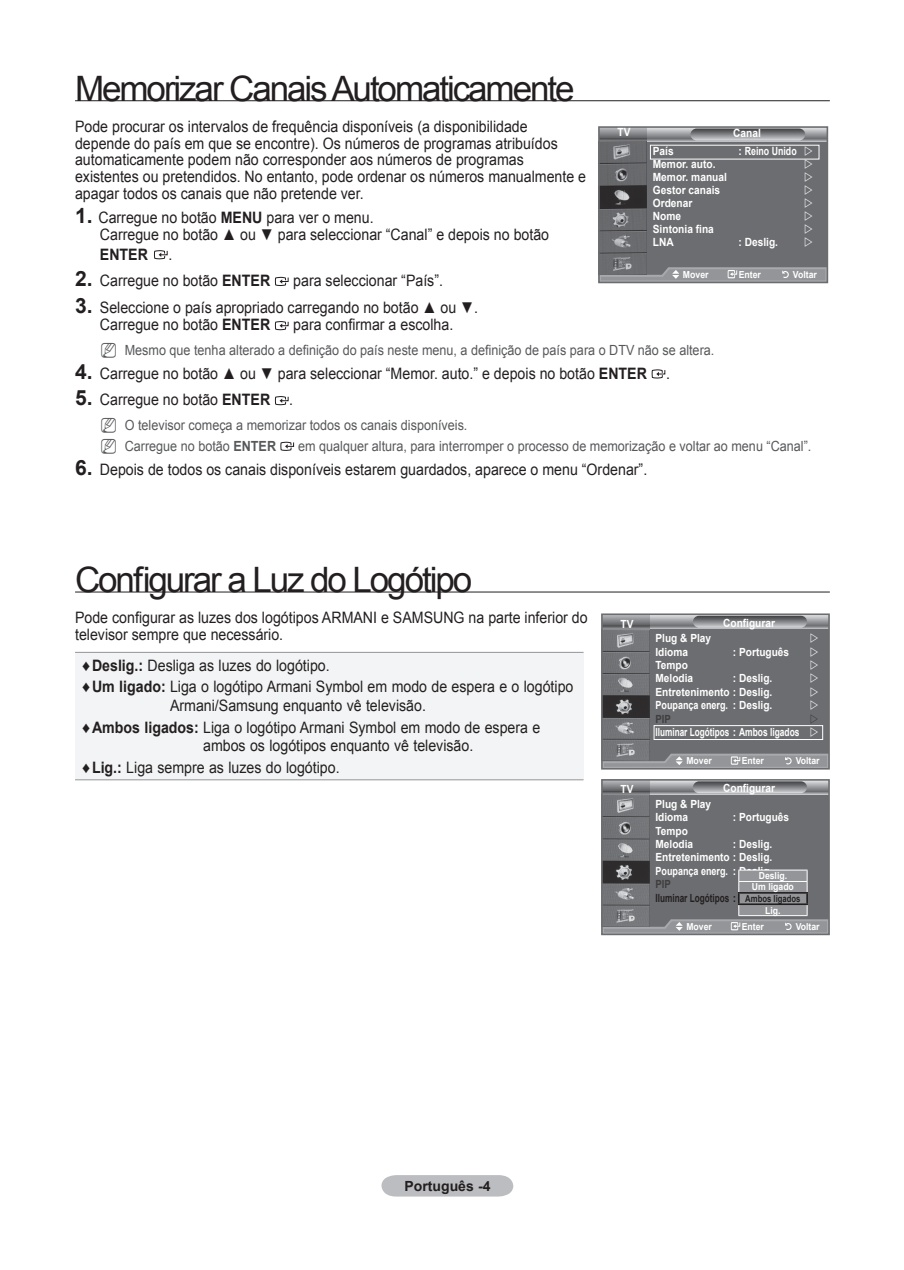
<style>
.page{position:relative;width:904px;height:1270px;background:#fff}
.page>*{position:absolute;margin:0;border:0;box-sizing:border-box;transform-origin:0 0}
.Level1-Heading{font:35px "Arial";letter-spacing:-.06em;color:#231f20}
.Level1-number{font:15.75px/17.5px "Arial";color:#231f20;scale:.9 1}
.Level1-Body{font:15.75px/16.6px "Arial";color:#231f20;scale:.9 1}
.Body-box{font:15.75px/18.9px "Arial";color:#231f20}
.Level1-number-2{font:700 15.75px "Arial";color:#231f20;scale:.9 1}
.Level2-Note{font:14px "Arial";color:#57585a;scale:.9 1}
.t1{font:700 14px "Arial";color:#231f20}
.t2{font:700 11.38px/13px "Arial";color:#fff;scale:.9 1}
.t3{font:700 11.2px "Arial";color:#fff;scale:.9 1}
.t4{font:700 11.2px "Arial";color:#fff;scale:.8 1}
.t5{font:700 11.2px "Arial";color:#fff;scale:.73 1}
.t6{font:700 11.2px "Arial";color:#231f20;scale:.73 1}
.t7{font:700 11.2px "Arial";color:#3e3e3f;scale:.85 1}
.t8{font:700 9.62px "Arial";color:#fff;scale:.9 1}
.t9{font:700 9.62px "Arial";color:#231f20;scale:.8 1}
.s1{font-weight:700;font-size:21px}
.s2{font-weight:700}
</style>
<div class="page">
<div style="left:381px;top:1175px;width:132px;height:21px;background:#bcbdc0"></div>
<hr style="left:75px;top:100px;width:754px;height:1px;background:#231f20">
<svg style="left:154px;top:250px;width:14px;height:9px"></svg>
<svg style="left:275px;top:277px;width:13px;height:9px"></svg>
<svg style="left:274px;top:321px;width:15px;height:10px"></svg>
<svg style="left:275px;top:321px;width:13px;height:9px"></svg>
<svg style="left:651px;top:369px;width:14px;height:9px"></svg>
<svg style="left:274px;top:396px;width:15px;height:10px"></svg>
<svg style="left:275px;top:396px;width:13px;height:9px"></svg>
<svg style="left:280px;top:442px;width:14px;height:9px"></svg>
<hr style="left:75px;top:592px;width:754px;height:1px;background:#231f20">
<div style="left:75px;top:652px;width:508px;height:128px;background:#f3f4f5"></div>
<hr style="left:75px;top:652px;width:508px;height:1px;background:#939598">
<hr style="left:75px;top:779px;width:508px;height:1px;background:#939598">
<div style="left:598px;top:127px;width:228px;height:149px;background:#6c6d70"></div>
<svg style="left:646px;top:129px;width:178px;height:13px"></svg>
<svg style="left:601px;top:129px;width:45px;height:12px"></svg>
<svg style="left:690px;top:129px;width:114px;height:11px"></svg>
<img style="left:601px;top:144px;width:45px;height:122px">
<div style="left:598px;top:126px;width:229px;height:157px;border:2px solid #6c6d70"></div>
<svg style="left:598px;top:266px;width:229px;height:16px"></svg>
<div style="left:649px;top:145px;width:170px;height:15px;border:1px solid #fff"></div>
<div style="left:601px;top:614px;width:227px;height:148px;background:#6c6d70"></div>
<svg style="left:649px;top:616px;width:177px;height:13px"></svg>
<svg style="left:603px;top:616px;width:46px;height:13px"></svg>
<svg style="left:692px;top:616px;width:114px;height:11px"></svg>
<img style="left:603px;top:629px;width:46px;height:123px">
<div style="left:600px;top:613px;width:229px;height:156px;border:2px solid #6c6d70"></div>
<svg style="left:601px;top:752px;width:227px;height:16px"></svg>
<div style="left:601px;top:780px;width:227px;height:147px;background:#6c6d70"></div>
<svg style="left:649px;top:782px;width:177px;height:12px"></svg>
<svg style="left:603px;top:782px;width:46px;height:12px"></svg>
<svg style="left:692px;top:781px;width:114px;height:12px"></svg>
<img style="left:603px;top:795px;width:46px;height:75px">
<div style="left:600px;top:779px;width:229px;height:156px;border:2px solid #6c6d70"></div>
<hr style="left:738px;top:869px;width:69px;height:1px;background:#fff">
<svg style="left:601px;top:870px;width:227px;height:64px"></svg>
<hr style="left:737px;top:903px;width:70px;height:2px;background:#231f20">
<div style="left:653px;top:725px;width:169px;height:15px;border:1px solid #fff"></div>
<svg style="left:804px;top:146px;width:7px;height:14px"></svg>
<svg style="left:810px;top:725px;width:7px;height:2px"></svg>
<p class="Level1-Heading" style="left:75px;top:65px;width:500px">Memorizar Canais Automaticamente</p>
<p class="Level1-Body" style="left:75px;top:118px;width:569px">Pode procurar os intervalos de frequência disponíveis (a disponibilidade depende do país em que se encontre). Os números de programas atribuídos automaticamente podem não corresponder aos números de programas existentes ou pretendidos. No entanto, pode ordenar os números manualmente e apagar todos os canais que não pretende ver.</p>
<p class="Level1-number" style="left:100px;top:209px;width:500px;text-indent:-25px"><span class="s1">1 .</span> Carregue no botão <span class="s2">MENU</span> para ver o menu.<br>Carregue no botão ▲ ou ▼ para seleccionar “Canal” e depois no botão</p>
<p class="Level1-number-2" style="left:100px;top:244px;width:55px">ENTER</p>
<p class="Level1-number" style="left:168px;top:245px;width:6px">.</p>
<p class="Level1-number" style="left:75px;top:272px;width:218px"><span class="s1">2.</span> Carregue no botão <span class="s2">ENTER</span></p>
<p class="Level1-number" style="left:293px;top:272px;width:168px">para seleccionar “País”.</p>
<p class="Level1-number" style="left:100px;top:299px;width:421px;text-indent:-25px"><span class="s1">3.</span> Seleccione o país apropriado carregando no botão ▲ ou ▼.<br>Carregue no botão <span class="s2">ENTER</span></p>
<p class="t2" style="left:617px;top:126px;width:16px">TV</p>
<p class="t2" style="left:732px;top:127px;width:32px">Canal</p>
<p class="t2" style="left:652px;top:145px;width:25px">País</p>
<p class="t2" style="left:738px;top:145px;width:66px">: Reino Unido</p>
<p class="t2" style="left:652px;top:158px;width:71px">Memor. auto.</p>
<p class="t2" style="left:652px;top:171px;width:84px">Memor. manual</p>
<p class="t2" style="left:652px;top:184px;width:76px">Gestor canais</p>
<p class="t2" style="left:652px;top:197px;width:45px">Ordenar<br>Nome</p>
<p class="t2" style="left:652px;top:223px;width:69px">Sintonia fina</p>
<p class="t2" style="left:652px;top:236px;width:25px">LNA</p>
<p class="t2" style="left:738px;top:236px;width:45px">: Deslig.</p>
<p class="t8" style="left:682px;top:268px;width:30px">Mover</p>
<p class="t8" style="left:738px;top:268px;width:26px">Enter</p>
<p class="t8" style="left:792px;top:268px;width:28px">Voltar</p>
<p class="Level1-number" style="left:293px;top:316px;width:179px">para confirmar a escolha.</p>
<p class="Level2-Note" style="left:125px;top:340px;width:656px">Mesmo que tenha alterado a definição do país neste menu, a definição de país para o DTV não se altera.</p>
<p class="Level1-number" style="left:75px;top:365px;width:662px"><span class="s1">4.</span> Carregue no botão ▲ ou ▼ para seleccionar “Memor. auto.” e depois no botão <span class="s2">ENTER</span> .</p>
<p class="Level1-number" style="left:75px;top:391px;width:244px"><span class="s1">5.</span> Carregue no botão <span class="s2">ENTER</span> .</p>
<p class="Level2-Note" style="left:125px;top:415px;width:382px">O televisor começa a memorizar todos os canais disponíveis.</p>
<p class="Level2-Note" style="left:125px;top:437px;width:170px">Carregue no botão <span class="s2">ENTER</span></p>
<p class="Level2-Note" style="left:298px;top:437px;width:571px">em qualquer altura, para interromper o processo de memorização e voltar ao menu “Canal”.</p>
<p class="Level1-number" style="left:75px;top:461px;width:637px"><span class="s1">6.</span> Depois de todos os canais disponíveis estarem guardados, aparece o menu “Ordenar”.</p>
<p class="Level1-Heading" style="left:75px;top:556px;width:398px">Configurar a Luz do Logótipo</p>
<p class="Level1-Body" style="left:75px;top:609px;width:571px">Pode configurar as luzes dos logótipos ARMANI e SAMSUNG na parte inferior do televisor sempre que necessário.</p>
<p class="Body-box" style="left:82px;top:656px;width:249px">♦<span class="s2">Deslig.:</span> Desliga as luzes do logótipo.</p>
<p class="Body-box" style="left:170px;top:677px;width:405px;text-indent:-88px">♦<span class="s2">Um ligado:</span> Liga o logótipo Armani Symbol em modo de espera e o logótipo<br>Armani/Samsung enquanto vê televisão.</p>
<p class="Body-box" style="left:203px;top:717px;width:338px;text-indent:-121px">♦<span class="s2">Ambos ligados:</span> Liga o logótipo Armani Symbol em modo de espera e ambos os logótipos enquanto vê televisão.</p>
<p class="Body-box" style="left:82px;top:758px;width:259px">♦<span class="s2">Lig.:</span> Liga sempre as luzes do logótipo.</p>
<p class="t3" style="left:620px;top:616px;width:16px">TV</p>
<p class="t3" style="left:723px;top:615px;width:59px">Configurar</p>
<p class="t3" style="left:655px;top:631px;width:63px">Plug &amp; Play</p>
<p class="t3" style="left:655px;top:644px;width:38px">Idioma</p>
<p class="t3" style="left:732px;top:644px;width:64px">: Português</p>
<p class="t3" style="left:655px;top:658px;width:38px">Tempo</p>
<p class="t3" style="left:655px;top:671px;width:43px">Melodia</p>
<p class="t3" style="left:732px;top:671px;width:45px">: Deslig.</p>
<p class="t3" style="left:655px;top:684px;width:131px">Entretenimento : Deslig.</p>
<p class="t4" style="left:655px;top:698px;width:147px">Poupança energ. : Deslig.</p>
<p class="t7" style="left:655px;top:711px;width:20px">PIP</p>
<p class="t5" style="left:655px;top:725px;width:199px">Iluminar Logótipos : Ambos ligados</p>
<p class="t8" style="left:686px;top:754px;width:30px">Mover</p>
<p class="t8" style="left:741px;top:754px;width:26px">Enter</p>
<p class="t8" style="left:795px;top:754px;width:28px">Voltar</p>
<p class="t3" style="left:620px;top:782px;width:16px">TV</p>
<p class="t3" style="left:723px;top:781px;width:59px">Configurar</p>
<p class="t3" style="left:655px;top:796px;width:63px">Plug &amp; Play</p>
<p class="t3" style="left:655px;top:810px;width:38px">Idioma</p>
<p class="t3" style="left:732px;top:810px;width:64px">: Português</p>
<p class="t3" style="left:655px;top:823px;width:38px">Tempo</p>
<p class="t3" style="left:655px;top:836px;width:43px">Melodia</p>
<p class="t3" style="left:732px;top:836px;width:45px">: Deslig.</p>
<p class="t3" style="left:655px;top:850px;width:131px">Entretenimento : Deslig.</p>
<p class="t4" style="left:655px;top:863px;width:147px">Poupança energ. : Deslig.</p>
<p class="t7" style="left:655px;top:877px;width:20px">PIP</p>
<p class="t6" style="left:655px;top:890px;width:199px">Iluminar Logótipos : Ambos ligados</p>
<p class="t8" style="left:686px;top:919px;width:30px">Mover</p>
<p class="t8" style="left:741px;top:919px;width:26px">Enter</p>
<p class="t8" style="left:795px;top:919px;width:28px">Voltar</p>
<p class="t8" style="left:758px;top:869px;width:33px">Deslig.</p>
<p class="t8" style="left:751px;top:880px;width:48px">Um ligado</p>
<p class="t9" style="left:745px;top:892px;width:71px">Ambos ligados</p>
<p class="t8" style="left:764px;top:904px;width:19px">Lig.</p>
<p class="t1" style="left:404px;top:1177px;width:80px">Português -</p>
</div>
